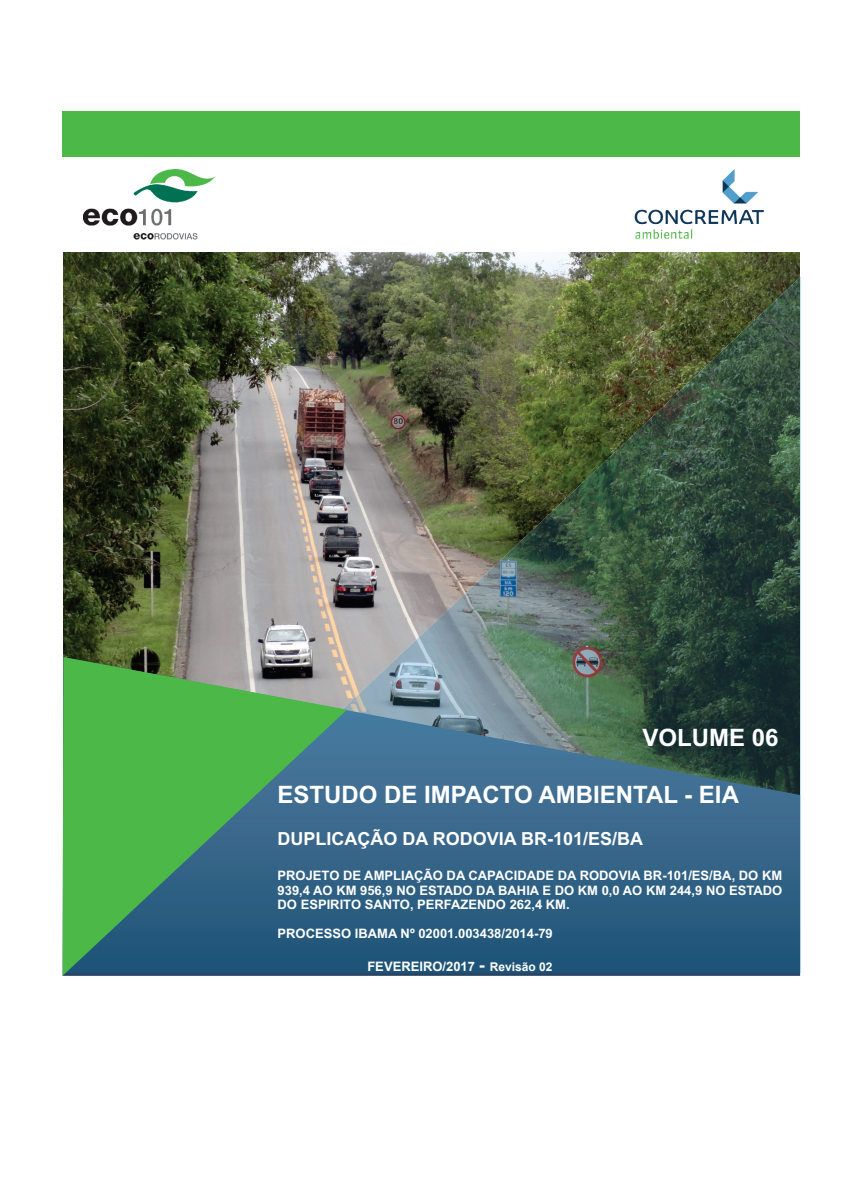
<style>
.page{position:relative;width:842px;height:1191px;background:#fff}
.page>*{position:absolute;margin:0;border:0;box-sizing:border-box;transform-origin:0 0}
.t1{font:700 24px "Arial";color:#fff}
.t2{font:700 18px "Arial";color:#fff}
.t3{font:700 13px/14.5px "Arial";color:#fff;text-align:justify}
.t4{font:700 13px "Arial";color:#fff}
.s1{font-size:18px}
.s2{font-size:12px}
</style>
<div class="page">
<img style="left:63px;top:253px;width:736px;height:404px">
<img style="left:64px;top:276px;width:735px;height:381px">
<svg style="left:347px;top:657px;width:453px;height:316px;background:#3a647c"></svg>
<div style="left:63px;top:111px;width:737px;height:45px;background:#4cb848"></div>
<svg style="left:63px;top:657px;width:284px;height:318px;background:#448f65"></svg>
<img style="left:634px;top:169px;width:130px;height:70px">
<img style="left:84px;top:170px;width:132px;height:70px">
<h1 class="t1" style="left:642px;top:728px;width:138px">VOLUME 06</h1>
<h1 class="t1" style="left:278px;top:785px;width:463px">ESTUDO DE IMPACTO AMBIENTAL - EIA</h1>
<h2 class="t2" style="left:278px;top:831px;width:367px">DUPLICAÇÃO DA RODOVIA BR-101/ES/BA</h2>
<p class="t3" style="left:278px;top:869px;width:506px">PROJETO DE AMPLIAÇÃO DA CAPACIDADE DA RODOVIA BR-101/ES/BA, DO KM 939,4 AO KM 956,9 NO ESTADO DA BAHIA E DO KM 0,0 AO KM 244,9 NO ESTADO DO ESPIRITO SANTO, PERFAZENDO 262,4 KM.</p>
<p class="t3" style="left:278px;top:927px;width:277px">PROCESSO IBAMA Nº 02001.003438/2014-79</p>
<p class="t4" style="left:367px;top:957px;width:186px">FEVEREIRO/2017 <span class="s1">-</span> <span class="s2">Revisão 02</span></p>
</div>
